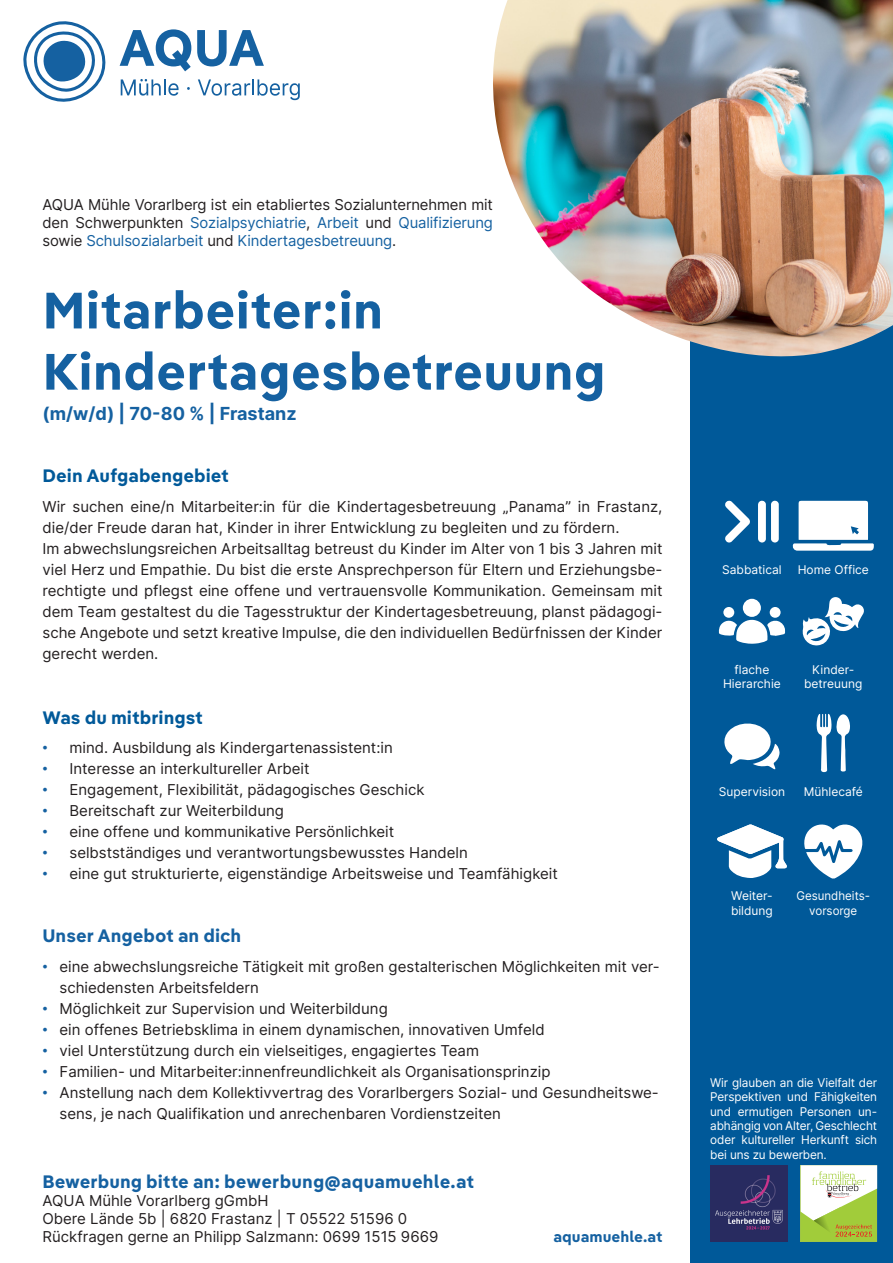
<style>
.page{position:relative;width:893px;height:1263px;background:#fff}
.page>*{position:absolute;margin:0;border:0;box-sizing:border-box;transform-origin:0 0}
.t1{font:700 51px/61.2px "Pangea Text";color:#1561a1}
.t2{font:700 18px "Pangea Text";color:#1561a1}
.t3{font:700 18px "Pangea Text";color:#005999}
.t4{font:700 18px "Inter";color:#1561a1}
.Aufzählung_blau{font:15px/21px "Inter";color:#231f20}
.t5{font:700 15px "Pangea Text";color:#1561a1}
.t6{font:12px/14.4px "Inter";color:#fff;text-align:justify}
.t7{font:12px/14.4px "Inter";color:#fff;text-align:center;scale:.96 1}
.s1{color:#1561a1}
.s2{font-family:"Arial";color:#1561a1}
</style>
<div class="page">
<div style="left:690px;top:268px;width:203px;height:995px;background:#005999"></div>
<svg style="left:23px;top:21px;width:83px;height:81px"></svg>
<svg style="left:120px;top:29px;width:71px;height:42px"></svg>
<svg style="left:197px;top:30px;width:67px;height:36px"></svg>
<svg style="left:121px;top:79px;width:58px;height:17px"></svg>
<svg style="left:198px;top:79px;width:102px;height:21px"></svg>
<img style="left:711px;top:1165px;width:76px;height:77px">
<svg style="left:801px;top:1165px;width:76px;height:77px;background:#cede9a"></svg>
<img style="left:493px;top:0;width:400px;height:357px">
<svg style="left:725px;top:500px;width:25px;height:43px"></svg>
<svg style="left:758px;top:500px;width:21px;height:43px"></svg>
<div style="left:743px;top:599px;width:18px;height:18px;background:#fff;border-radius:50%"></div>
<svg style="left:719px;top:619px;width:66px;height:25px"></svg>
<div style="left:723px;top:607px;width:11px;height:11px;background:#fff;border-radius:50%"></div>
<div style="left:770px;top:607px;width:11px;height:11px;background:#fff;border-radius:50%"></div>
<svg style="left:802px;top:597px;width:62px;height:49px"></svg>
<svg style="left:724px;top:723px;width:56px;height:46px"></svg>
<svg style="left:816px;top:714px;width:34px;height:58px"></svg>
<svg style="left:792px;top:501px;width:82px;height:50px"></svg>
<svg style="left:804px;top:824px;width:59px;height:55px"></svg>
<svg style="left:717px;top:824px;width:70px;height:54px"></svg>
<p class="Aufzählung_blau" style="left:43px;top:195px;width:452px;line-height:18px;text-align:justify">AQUA Mühle Vorarlberg ist ein etabliertes Sozialunternehmen mit den Schwerpunkten <span class="s1">Sozialpsychiatrie</span>, <span class="s1">Arbeit</span> und <span class="s1">Qualifizierung </span>sowie <span class="s1">Schulsozialarbeit</span> und <span class="s1">Kindertagesbetreuung</span>.</p>
<p class="t1" style="left:43px;top:278px;width:565px">Mitarbeiter:in<br>Kindertagesbetreuung</p>
<p class="t4" style="left:43px;top:400px;width:256px">(m/w/d) | 70-80 % | Frastanz</p>
<p class="t3" style="left:43px;top:462px;width:188px">Dein Aufgabengebiet</p>
<p class="Aufzählung_blau" style="left:43px;top:496px;width:621px">Wir suchen eine/n Mitarbeiter:in für die Kindertagesbetreuung „Panama” in Frastanz, die/der Freude daran hat, Kinder in ihrer Entwicklung zu begleiten und zu fördern.</p>
<p class="Aufzählung_blau" style="left:43px;top:538px;width:621px;text-align:justify">Im abwechslungsreichen Arbeitsalltag betreust du Kinder im Alter von 1 bis 3 Jahren mit viel Herz und Empathie. Du bist die erste Ansprechperson für Eltern und Erziehungsbe&shy;rechtigte und pflegst eine offene und vertrauensvolle Kommunikation. Gemeinsam mit dem Team gestaltest du die Tagesstruktur der Kindertagesbetreuung, planst pädagogi&shy;sche Angebote und setzt kreative Impulse, die den individuellen Bedürfnissen der Kinder gerecht werden.</p>
<p class="t3" style="left:43px;top:703px;width:162px">Was du mitbringst</p>
<p class="Aufzählung_blau" style="left:43px;top:737px;width:352px"><span class="s2">•</span> mind. Ausbildung als Kindergartenassistent:in</p>
<p class="Aufzählung_blau" style="left:43px;top:758px;width:269px"><span class="s2">•</span> Interesse an interkultureller Arbeit</p>
<p class="Aufzählung_blau" style="left:43px;top:779px;width:384px"><span class="s2">•</span> Engagement, Flexibilität, pädagogisches Geschick</p>
<p class="Aufzählung_blau" style="left:43px;top:800px;width:243px"><span class="s2">•</span> Bereitschaft zur Weiterbildung</p>
<p class="Aufzählung_blau" style="left:43px;top:821px;width:353px"><span class="s2">•</span> eine offene und kommunikative Persönlichkeit</p>
<p class="Aufzählung_blau" style="left:43px;top:842px;width:427px"><span class="s2">•</span> selbstständiges und verantwortungsbewusstes Handeln</p>
<p class="Aufzählung_blau" style="left:43px;top:863px;width:517px"><span class="s2">•</span> eine gut strukturierte, eigenständige Arbeitsweise und Teamfähigkeit</p>
<p class="t2" style="left:43px;top:922px;width:200px">Unser Angebot an dich</p>
<p class="Aufzählung_blau" style="left:60px;top:956px;width:602px;text-indent:-17px"><span class="s2">•</span> eine abwechslungsreiche Tätigkeit mit großen gestalterischen Möglichkeiten mit ver&shy;schiedensten Arbeitsfeldern</p>
<p class="Aufzählung_blau" style="left:43px;top:998px;width:347px"><span class="s2">•</span> Möglichkeit zur Supervision und Weiterbildung</p>
<p class="Aufzählung_blau" style="left:43px;top:1019px;width:504px"><span class="s2">•</span> ein offenes Betriebsklima in einem dynamischen, innovativen Umfeld</p>
<p class="Aufzählung_blau" style="left:43px;top:1040px;width:438px"><span class="s2">•</span> viel Unterstützung durch ein vielseitiges, engagiertes Team</p>
<p class="Aufzählung_blau" style="left:43px;top:1061px;width:509px"><span class="s2">•</span> Familien- und Mitarbeiter:innenfreundlichkeit als Organisationsprinzip</p>
<p class="Aufzählung_blau" style="left:60px;top:1082px;width:601px;text-indent:-17px"><span class="s2">•</span> Anstellung nach dem Kollektivvertrag des Vorarlbergers Sozial- und Gesundheitswe&shy;sens, je nach Qualifikation und anrechenbaren Vordienstzeiten</p>
<p class="t2" style="left:43px;top:1167px;width:433px">Bewerbung bitte an: bewerbung@aquamuehle.at</p>
<p class="Aufzählung_blau" style="left:43px;top:1189px;width:227px">AQUA Mühle Vorarlberg gGmbH</p>
<p class="Aufzählung_blau" style="left:43px;top:1207px;width:366px">Obere Lände 5b | 6820 Frastanz | T 05522 51596 0</p>
<p class="Aufzählung_blau" style="left:43px;top:1225px;width:397px">Rückfragen gerne an Philipp Salzmann: 0699 1515 9669</p>
<p class="t5" style="left:553px;top:1225px;width:111px">aquamuehle.at</p>
<p class="t6" style="left:722px;top:562px;width:61px">Sabbatical</p>
<p class="t6" style="left:798px;top:562px;width:73px">Home Office</p>
<p class="t6" style="left:735px;top:662px;width:36px">flache</p>
<p class="t6" style="left:723px;top:676px;width:59px">Hierarchie</p>
<p class="t6" style="left:804px;top:662px;width:60px;text-align:center">Kinder&shy;betreuung</p>
<p class="t6" style="left:719px;top:784px;width:68px">Supervision</p>
<p class="t6" style="left:804px;top:784px;width:61px">Mühlecafé</p>
<p class="t6" style="left:731px;top:888px;width:43px">Weiter&shy;bildung</p>
<p class="t7" style="left:796px;top:888px;width:78px">Gesundheits&shy;vorsorge</p>
<p class="t6" style="left:710px;top:1075px;width:168px">Wir glauben an die Vielfalt der Perspektiven und Fähigkeiten und ermutigen Personen un&shy;abhängig von Alter, Geschlecht oder kultureller Herkunft sich bei uns zu bewerben.</p>
</div>
